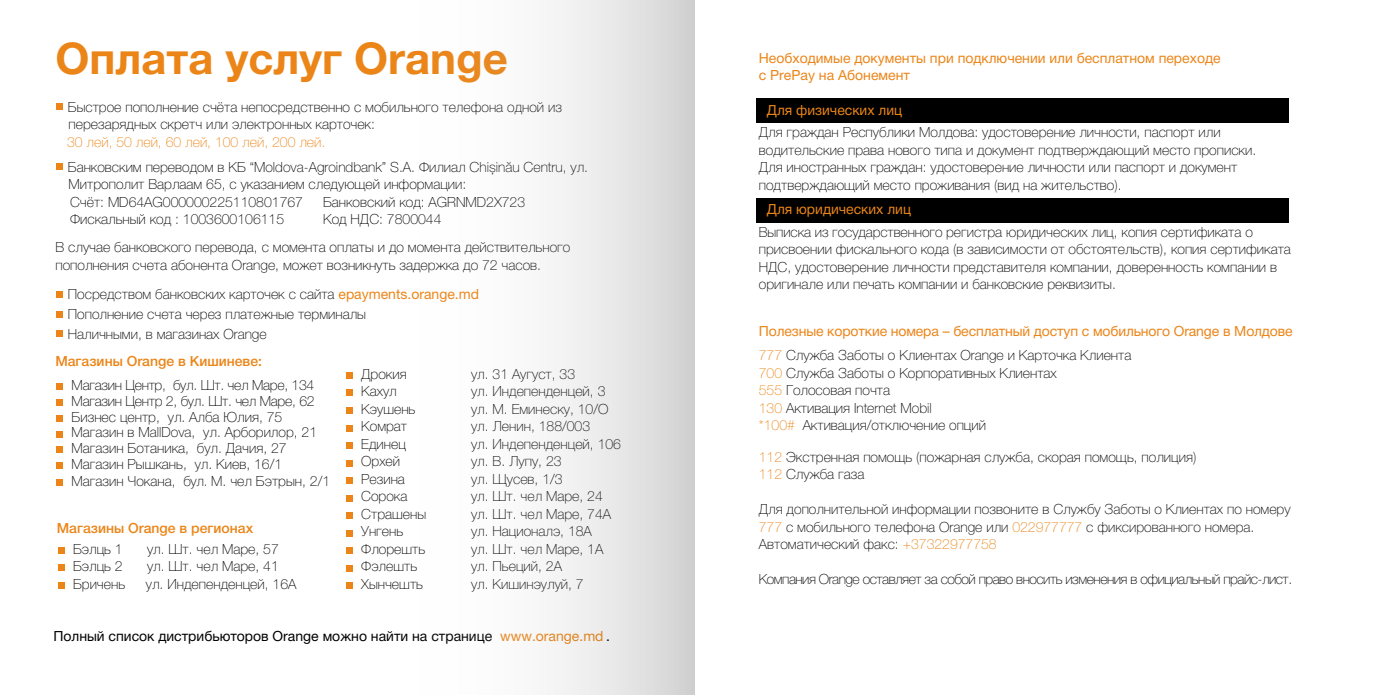
<style>
.page{position:relative;width:1389px;height:695px;background:#fff}
.page>*{position:absolute;margin:0;border:0;box-sizing:border-box;transform-origin:0 0}
.t1{font:700 43.75px "Helvetica Neue LT Pro";color:#eb8518}
.t2{font:100 14px/17.5px "Helvetica Neue LT Pro";color:#000}
.t3{font:14px/16.8px "Helvetica Neue LT Pro";color:#eb8518}
.t4{font:100 14px "Helvetica Neue LT Pro";letter-spacing:-.035em;color:#000}
.t5{font:14px "Helvetica Neue LT Pro";color:#000}
.t6{font:100 14px "Helvetica Neue LT Pro";letter-spacing:-.02em;color:#000}
.t7{font:500 14px "Helvetica Neue LT Pro";color:#eb8518}
.t8{font:100 14px "Helvetica Neue LT Pro";color:#eb8518}
.s1{font-weight:400;color:#eb8518}
.s2{color:#eb8518}
</style>
<div class="page">
<div style="left:56px;top:104px;width:7px;height:6px;background:#eb8518"></div>
<div style="left:57px;top:163px;width:6px;height:7px;background:#eb8518"></div>
<svg style="left:57px;top:291px;width:6px;height:6px"></svg>
<svg style="left:57px;top:311px;width:6px;height:6px"></svg>
<div style="left:57px;top:330px;width:6px;height:7px;background:#eb8518"></div>
<svg style="left:58px;top:547px;width:6px;height:6px"></svg>
<div style="left:58px;top:564px;width:6px;height:7px;background:#eb8518"></div>
<svg style="left:58px;top:582px;width:6px;height:6px"></svg>
<svg style="left:346px;top:372px;width:6px;height:6px"></svg>
<div style="left:346px;top:389px;width:6px;height:7px;background:#eb8518"></div>
<svg style="left:346px;top:407px;width:6px;height:6px"></svg>
<div style="left:346px;top:424px;width:6px;height:7px;background:#eb8518"></div>
<svg style="left:346px;top:442px;width:6px;height:6px"></svg>
<div style="left:346px;top:459px;width:6px;height:7px;background:#eb8518"></div>
<svg style="left:346px;top:477px;width:6px;height:6px"></svg>
<div style="left:346px;top:494px;width:6px;height:7px;background:#eb8518"></div>
<svg style="left:346px;top:512px;width:6px;height:6px"></svg>
<div style="left:346px;top:529px;width:6px;height:7px;background:#eb8518"></div>
<svg style="left:346px;top:547px;width:6px;height:6px"></svg>
<div style="left:346px;top:564px;width:6px;height:7px;background:#eb8518"></div>
<svg style="left:346px;top:582px;width:6px;height:6px"></svg>
<div style="left:56px;top:399px;width:7px;height:7px;background:#eb8518"></div>
<div style="left:56px;top:415px;width:7px;height:6px;background:#eb8518"></div>
<div style="left:56px;top:431px;width:7px;height:6px;background:#eb8518"></div>
<div style="left:56px;top:383px;width:7px;height:7px;background:#eb8518"></div>
<div style="left:56px;top:446px;width:7px;height:7px;background:#eb8518"></div>
<div style="left:56px;top:462px;width:7px;height:7px;background:#eb8518"></div>
<div style="left:56px;top:479px;width:7px;height:7px;background:#eb8518"></div>
<div style="left:756px;top:99px;width:533px;height:24px;background:#000"></div>
<div style="left:756px;top:198px;width:533px;height:24px;background:#000"></div>
<div style="left:412px;top:0;width:282px;height:694px;background:linear-gradient(to right,#fff,#d9d9d9)"></div>
<h1 class="t1" style="left:55px;top:31px;width:454px">Оплата услуг Orange</h1>
<p class="t2" style="left:68px;top:98px;width:496px">Быстрое пополнение счёта непосредственно с мобильного телефона одной из перезарядных скретч или электронных карточек:</p>
<p class="t8" style="left:67px;top:134px;width:260px">30 лей, 50 лей, 60 лей, 100 лей, 200 лей.</p>
<p class="t2" style="left:68px;top:158px;width:522px">Банковским переводом в КБ “Moldova-Agroindbank” S.A. Филиал Chișinău Centru, ул.<br>Митрополит Варлаам 65, с указанием следующей информации:<br>Счёт: MD64AG000000225110801767</p>
<p class="t2" style="left:323px;top:193px;width:204px">Банковский код: AGRNMD2X723</p>
<p class="t2" style="left:56px;top:205px;width:516px;line-height:28px;text-indent:268px">Код НДС: 7800044<br>В случае банковского перевода, с момента оплаты и до момента действительного</p>
<p class="t2" style="left:68px;top:249px;width:475px;line-height:29.8px;text-indent:-12px">пополнения счета абонента Orange, может возникнуть задержка до 72 часов.<br>Посредством банковских карточек с сайта <span class="s1">epayments.orange.md</span></p>
<p class="t2" style="left:68px;top:304px;width:300px;line-height:19.6px">Пополнение счета через платежные терминалы<br>Наличными, в магазинах Orange</p>
<p class="t2" style="left:70px;top:210px;width:216px">Фискальный код : 1003600106115</p>
<p class="t7" style="left:55px;top:352px;width:208px">Магазины Orange в Кишиневе:</p>
<p class="t6" style="left:72px;top:392px;width:244px">Магазин Центр 2, бул. Шт. чел Маре, 62</p>
<p class="t6" style="left:72px;top:377px;width:244px">Магазин Центр, бул. Шт. чел Маре, 134</p>
<p class="t2" style="left:72px;top:408px;width:247px;line-height:15.8px">Бизнес центр, ул. Алба Юлия, 75<br>Магазин в MallDova, ул. Арборилор, 21<br>Магазин Ботаника, бул. Дачия, 27<br>Магазин Рышкань, ул. Киев, 16/1</p>
<p class="t2" style="left:72px;top:472px;width:260px">Магазин Чокана, бул. М. чел Бэтрын, 2/1</p>
<p class="t7" style="left:57px;top:519px;width:198px">Магазины Orange в регионах</p>
<p class="t2" style="left:73px;top:539px;width:51px">Бэлць 1</p>
<p class="t2" style="left:147px;top:539px;width:133px">ул. Шт. чел Маре, 57</p>
<p class="t2" style="left:73px;top:557px;width:51px">Бэлць 2</p>
<p class="t2" style="left:147px;top:557px;width:133px">ул. Шт. чел Маре, 41</p>
<p class="t2" style="left:73px;top:574px;width:54px">Бричень</p>
<p class="t2" style="left:146px;top:574px;width:152px">ул. Индепенденцей, 16А</p>
<p class="t2" style="left:361px;top:365px;width:47px">Дрокия</p>
<p class="t2" style="left:471px;top:365px;width:151px">ул. 31 Аугуст, 33<br>ул. Индепенденцей, 3 ул. М. Еминеску, 10/О ул. Ленин, 188/003<br>ул. Индепенденцей, 106 ул. В. Лупу, 23<br>ул. Щусев, 1/3<br>ул. Шт. чел Маре, 24 ул. Шт. чел Маре, 74A ул. Националэ, 18А<br>ул. Шт. чел Маре, 1A ул. Пьеций, 2А<br>ул. Кишинэулуй, 7</p>
<p class="t2" style="left:361px;top:382px;width:66px">Кахул<br>Кэушень<br>Комрат<br>Единец<br>Орхей<br>Резина<br>Сорока<br>Страшены<br>Унгень<br>Флорешть<br>Фэлешть<br>Хынчешть</p>
<p class="t5" style="left:53px;top:627px;width:558px">Полный список дистрибьюторов Orange можно найти на странице <span class="s2">www.orange.md</span> .</p>
<p class="t3" style="left:759px;top:49px;width:463px">Необходимые документы при подключении или бесплатном переходе с PrePay на Абонемент</p>
<p class="t3" style="left:767px;top:101px;width:137px">Для физических лиц</p>
<p class="t2" style="left:759px;top:123px;width:499px">Для граждан Республики Молдова: удостоверение личности, паспорт или водительские права нового типа и документ подтверждающий место прописки.<br>Для иностранных граждан: удостоверение личности или паспорт и документ подтверждающий место проживания (вид на жительство).</p>
<p class="t3" style="left:767px;top:200px;width:146px">Для юридических лиц</p>
<p class="t2" style="left:759px;top:223px;width:534px">Выписка из государственного регистра юридических лиц, копия сертификата о присвоении фискального кода (в зависимости от обстоятельств), копия сертификата НДС, удостоверение личности представителя компании, доверенность компании в оригинале или печать компании и банковские реквизиты.</p>
<p class="t3" style="left:759px;top:322px;width:535px">Полезные короткие номера – бесплатный доступ с мобильного Orange в Молдове</p>
<p class="t2" style="left:759px;top:346px;width:374px"><span class="s2">777</span> Служба Заботы о Клиентах Orange и Карточка Клиента <span class="s2">700</span> Служба Заботы о Корпоративных Клиентах<br><span class="s2">555</span> Голосовая почта<br><span class="s2">130</span> Активация Internet Mobil<br><span class="s2">*100#</span> Активация/отключение опций</p>
<p class="t2" style="left:759px;top:448px;width:439px"><span class="s2">112</span> Экстренная помощь (пожарная служба, скорая помощь, полиция)<br><span class="s2">112</span> Служба газа</p>
<p class="t2" style="left:759px;top:500px;width:533px">Для дополнительной информации позвоните в Службу Заботы о Клиентах по номеру<br><span class="s2">777</span> с мобильного телефона Orange или <span class="s2">022977777</span> с фиксированного номера.<br>Автоматический факс: <span class="s2">+37322977758</span></p>
<p class="t4" style="left:759px;top:571px;width:535px">Компания Orange оставляет за собой право вносить изменения в официальный прайс-лист.</p>
</div>
